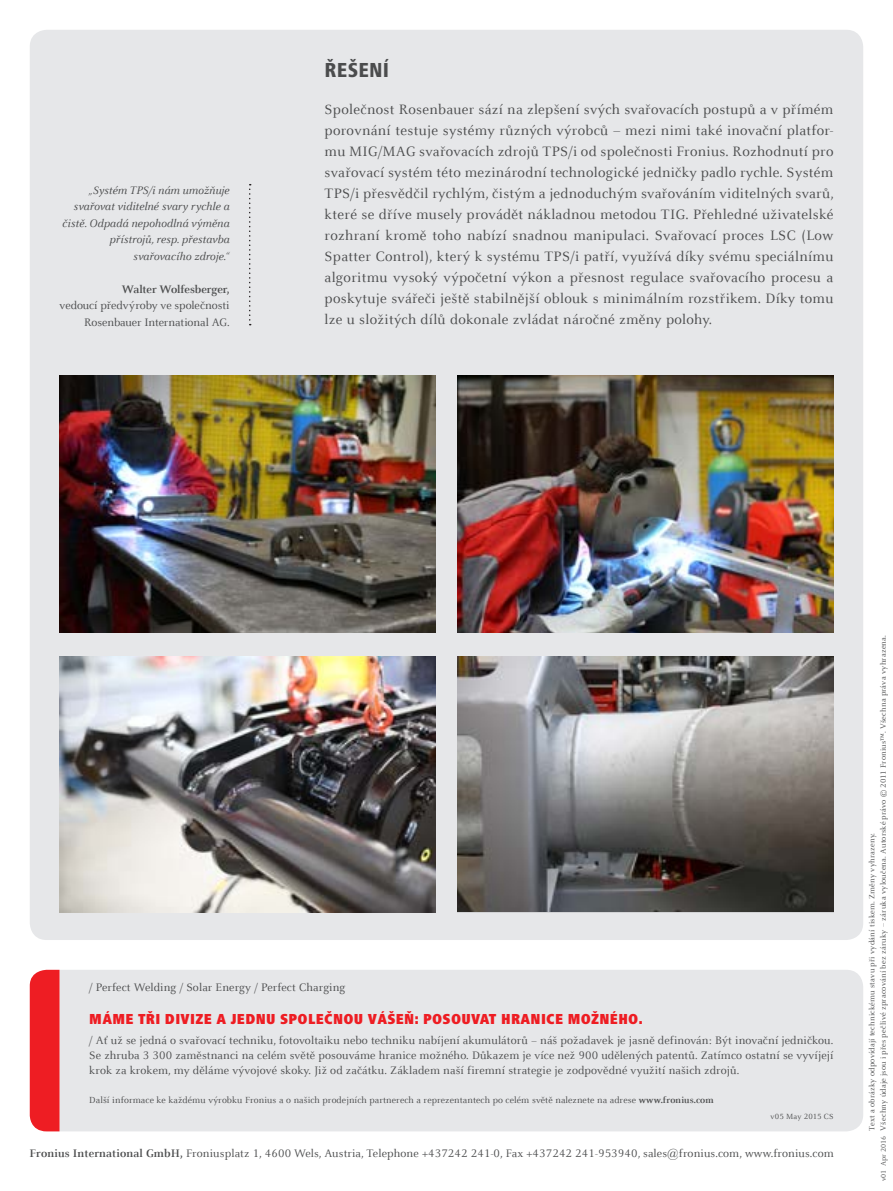
<style>
.page{position:relative;width:893px;height:1191px;background:#fff}
.page>*{position:absolute;margin:0;border:0;box-sizing:border-box;transform-origin:0 0}
.t1{font:800 condensed 21px "Frutiger Next LTW1 G";color:#4b4c4d}
.t2{font:15px/21px "Celeste Offc Pro";letter-spacing:.02em;color:#4b4c4d;text-align:justify}
.t3{font:900 condensed 15px "Frutiger Next LTW1 G";letter-spacing:.02em;color:#ee1d23}
.t4{font:12px/15px "Celeste Offc Pro";letter-spacing:.01em;color:#4b4c4d;text-align:justify}
.t5{font:italic 12px/16.5px "Celeste Offc Pro";color:#4b4c4d;text-align:right}
.t6{font:700 12px "Celeste Offc Pro";letter-spacing:-.01em;color:#4b4c4d}
.t7{font:9.75px "Celeste Offc Pro";letter-spacing:.01em;color:#4b4c4d}
.t8{font:8.25px/11.2px "Celeste Offc Pro";letter-spacing:.02em;color:#4b4c4d}
.t9{font:7.5px "Celeste Offc Pro";color:#4b4c4d}
.s1{font-weight:700}
</style>
<div class="page">
<div style="left:60px;top:970px;width:803px;height:161px;background:#e6e7e9"></div>
<div style="left:30px;top:969px;width:30px;height:162px;background:#ee1d23"></div>
<div style="left:30px;top:30px;width:833px;height:910px;background:#e6e7e9;border-radius:17px"></div>
<img style="left:60px;top:375px;width:376px;height:257px">
<img style="left:60px;top:656px;width:376px;height:256px">
<img style="left:457px;top:375px;width:376px;height:257px">
<img style="left:457px;top:656px;width:376px;height:255px">
<svg style="left:249px;top:184px;width:2px;height:141px"></svg>
<p class="t5" style="left:62px;top:181px;width:169px">„Systém TPS/i nám umožňuje svařovat viditelné svary rychle a čistě. Odpadá nepohodlná výměna přístrojů, resp. přestavba svařovacího zdroje.“</p>
<p class="t6" style="left:122px;top:281px;width:109px">Walter Wolfesberger,</p>
<p class="t4" style="left:60px;top:297px;width:172px;line-height:16.5px;text-align:right">vedoucí předvýroby ve společnosti<br>Rosenbauer International AG.</p>
<h1 class="t1" style="left:325px;top:58px;width:64px">ŘEŠENÍ</h1>
<p class="t2" style="left:325px;top:98px;width:511px">Společnost Rosenbauer sází na zlepšení svých svařovacích postupů a v přímém porovnání testuje systémy různých výrobců – mezi nimi také inovační platfor&shy;mu MIG/MAG svařovacích zdrojů TPS/i od společnosti Fronius. Rozhodnutí pro svařovací systém této mezinárodní technologické jedničky padlo rychle. Systém TPS/i přesvědčil rychlým, čistým a jednoduchým svařováním viditelných svarů, které se dříve musely provádět nákladnou metodou TIG. Přehledné uživatelské rozhraní kromě toho nabízí snadnou manipulaci. Svařovací proces LSC (Low Spatter Control), který k systému TPS/i patří, využívá díky svému speciálnímu algoritmu vysoký výpočetní výkon a přesnost regulace svařovacího procesu a poskytuje svářeči ještě stabilnější oblouk s minimálním rozstřikem. Díky tomu lze u složitých dílů dokonale zvládat náročné změny polohy.</p>
<p class="t4" style="left:89px;top:979px;width:258px">/ Perfect Welding / Solar Energy / Perfect Charging</p>
<p class="t3" style="left:89px;top:1010px;width:555px">MÁME TŘI DIVIZE A JEDNU SPOLEČNOU VÁŠEŇ: POSOUVAT HRANICE MOŽNÉHO.</p>
<p class="t4" style="left:89px;top:1032px;width:746px">/ Ať už se jedná o svařovací techniku, fotovoltaiku nebo techniku nabíjení akumulátorů − náš požadavek je jasně definován: Být inovační jedničkou.<br>Se zhruba 3 300 zaměstnanci na celém světě posouváme hranice možného. Důkazem je více než 900 udělených patentů. Zatímco ostatní se vyvíjejí krok za krokem, my děláme vývojové skoky. Již od začátku. Základem naší firemní strategie je zodpovědné využití našich zdrojů.</p>
<p class="t8" style="left:770px;top:1111px;width:64px">v05 May 2015 CS</p>
<p class="t7" style="left:89px;top:1093px;width:626px">Další informace ke každému výrobku Fronius a o našich prodejních partnerech a reprezentantech po celém světě naleznete na adrese <span class="s1">www.fronius.com</span></p>
<p class="t4" style="left:30px;top:1145px;width:806px"><span class="s1">Fronius International GmbH,</span> Froniusplatz 1, 4600 Wels, Austria, Telephone +437242 241-0, Fax +437242 241-953940, sales@fronius.com, www.fronius.com</p>
<p class="t8" style="left:866px;top:1130px;width:497px;rotate:-90deg">Text a obrázky odpovídají technickému stavu při vydání tiskem. Změny vyhrazeny.<br>Všechny údaje jsou i přes pečlivé zpracování bez záruky – záruka vyloučena. Autorské právo © 2011 Fronius™. Všechna práva vyhrazena.</p>
<p class="t9" style="left:879px;top:1181px;width:47px;rotate:-90deg">v01 Apr 2016</p>
</div>
